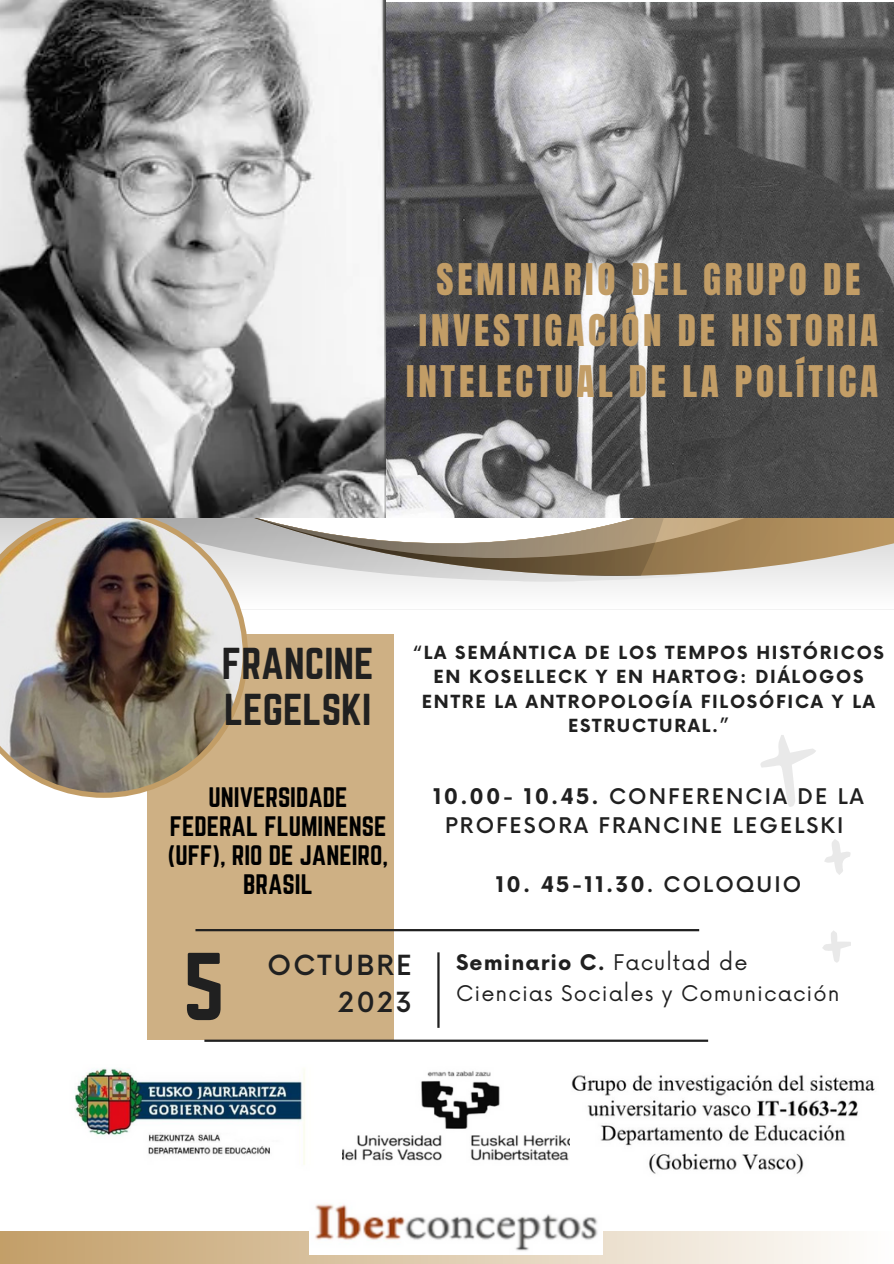
<style>
.page{position:relative;width:894px;height:1264px;background:#fff}
.page>*{position:absolute;margin:0;border:0;box-sizing:border-box;transform-origin:0 0}
.t1{font:84px "Norwester";color:#202020}
.t2{font:39px "Norwester";color:#202020}
.t3{font:37.05px/51px "Anton";letter-spacing:.1em;color:#c29d66;text-align:center}
.t4{font:500 27px "Now";letter-spacing:.08em;color:#202020}
.t5{font:24.6px/29.1px "Norwester";color:#000;text-align:center}
.t6{font:500 21px/29.2px "Now";letter-spacing:.1em;color:#202020;text-align:center}
.t7{font:21px/31.5px "Now";letter-spacing:.05em;color:#202020}
.t8{font:700 21px "Now";letter-spacing:.1em;color:#202020}
.t9{font:700 17.55px/24.6px "Now";letter-spacing:.1em;color:#202020;text-align:center}
.s1{font-weight:700}
.s2{font-weight:500}
</style>
<div class="page">
<div style="left:147px;top:634px;width:246px;height:405px;background:#ceb084"></div>
<svg style="left:760px;top:735px;width:90px;height:228px"></svg>
<hr style="left:195px;top:929px;width:504px;height:2px;background:#202020">
<hr style="left:204px;top:1039px;width:504px;height:2px;background:#202020">
<hr style="left:437px;top:952px;width:2px;height:75px;background:#202020">
<div style="left:248px;top:581px;width:645px;height:8px;background:#f2f2f2"></div>
<svg style="left:248px;top:517px;width:645px;height:64px"></svg>
<img style="left:0;top:517px;width:248px;height:280px">
<div style="left:0;top:1231px;width:893px;height:32px;background:linear-gradient(to right,#c39f68,#fefefe)"></div>
<img style="left:385px;top:3px;width:508px;height:514px">
<img style="left:0;top:0;width:385px;height:517px">
<img style="left:75px;top:1068px;width:230px;height:97px">
<img style="left:309px;top:1204px;width:293px;height:50px">
<img style="left:569px;top:1074px;width:306px;height:100px">
<img style="left:342px;top:1071px;width:227px;height:90px">
<p class="t3" style="left:406px;top:255px;width:473px">SEMINARIO DEL GRUPO DE<br>INVESTIGACIÓN DE HISTORIA<br>INTELECTUAL DE LA POLÍTICA</p>
<p class="t2" style="left:222px;top:640px;width:153px">FRANCINE</p>
<p class="t2" style="left:224px;top:686px;width:149px">LEGELSKI</p>
<p class="t5" style="left:168px;top:782px;width:221px">UNIVERSIDADE<br>FEDERAL FLUMINENSE (UFF), RIO DE JANEIRO,<br>BRASIL</p>
<p class="t9" style="left:412px;top:641px;width:472px">“LA SEMÁNTICA DE LOS TEMPOS HISTÓRICOS<br>EN KOSELLECK Y EN HARTOG: DIÁLOGOS<br>ENTRE LA ANTROPOLOGÍA FILOSÓFICA Y LA<br>ESTRUCTURAL.”</p>
<p class="t6" style="left:433px;top:783px;width:432px"><span class="s1">10.00- 10.45.</span> CONFERENCIA DE LA<br>PROFESORA FRANCINE LEGELSKI</p>
<p class="t8" style="left:495px;top:873px;width:307px">10. 45-11.30<span class="s2">. COLOQUIO</span></p>
<p class="t1" style="left:183px;top:936px;width:44px">5</p>
<p class="t4" style="left:267px;top:950px;width:146px">OCTUBRE</p>
<p class="t4" style="left:338px;top:987px;width:75px">2023</p>
<p class="t7" style="left:456px;top:947px;width:385px"><span class="s1">Seminario C.</span> Facultad de<br>Ciencias Sociales y Comunicación</p>
</div>
